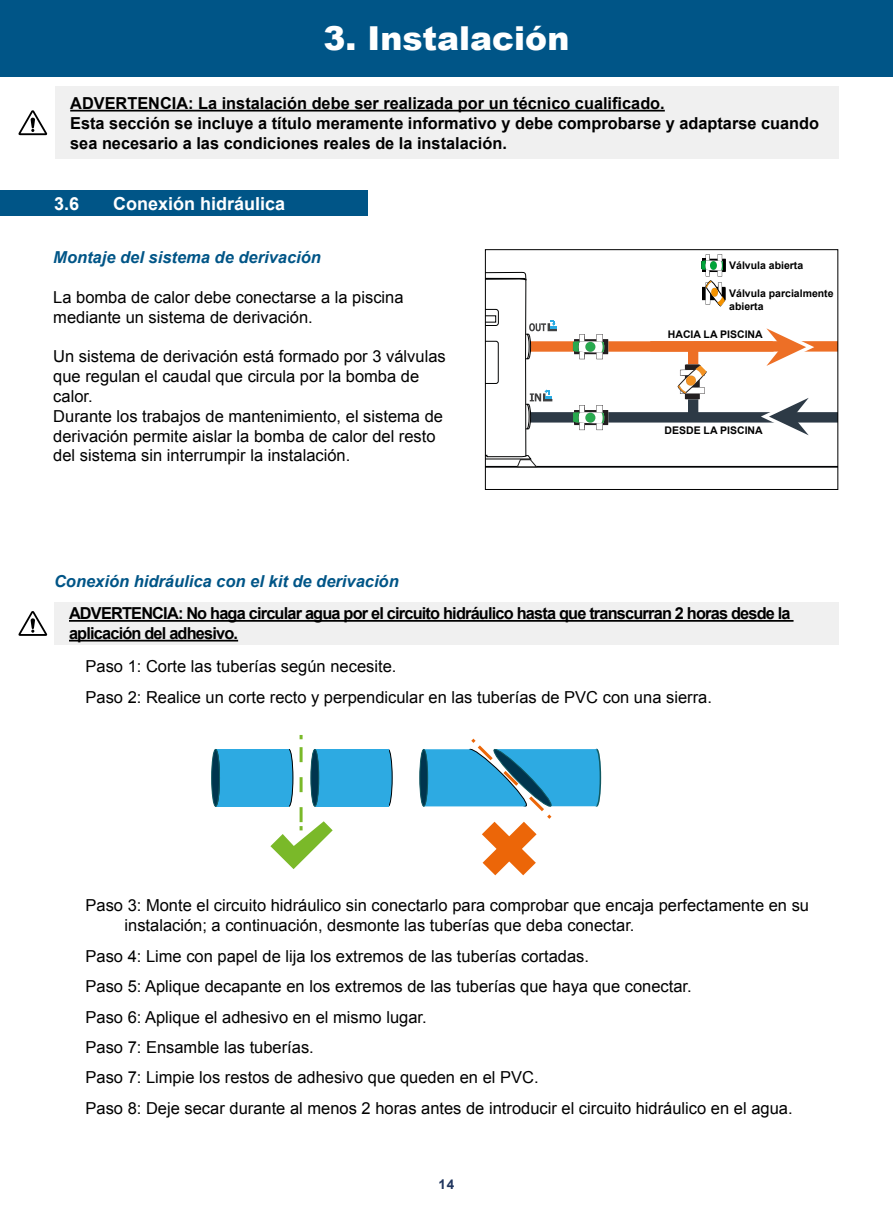
<style>
.page{position:relative;width:893px;height:1212px;background:#fff}
.page>*{position:absolute;margin:0;border:0;box-sizing:border-box;transform-origin:0 0}
.t1{font:900 33px "Arial";color:#fff}
.t2{font:700 18px "Arial";color:#fff}
.t3{font:16.5px/19.8px "Arial";color:#000}
.t4{font:700 16.5px/19.8px "Arial";color:#000}
.t5{font:700 16.5px/19.8px "Arial";letter-spacing:-.05em;color:#000}
.t6{font:italic 700 16.5px "Arial";color:#005587}
.t7{font:700 13.5px "Arial";color:#1f355e}
.t8{font:700 10.5px/12.6px "Arial";color:#000}
</style>
<div class="page">
<div style="left:0;top:0;width:893px;height:77px;background:#005587"></div>
<div style="left:0;top:191px;width:368px;height:25px;background:#005587"></div>
<div style="left:55px;top:87px;width:784px;height:72px;background:#f0f0f0"></div>
<hr style="left:70px;top:110px;width:595px;height:2px;background:#000">
<div style="left:54px;top:602px;width:785px;height:42px;background:#f0f0f0"></div>
<hr style="left:69px;top:620px;width:724px;height:2px;background:#000">
<hr style="left:69px;top:640px;width:169px;height:1px;background:#000">
<svg style="left:18px;top:110px;width:29px;height:25px"></svg>
<svg style="left:18px;top:611px;width:29px;height:25px"></svg>
<div style="left:593px;top:749px;width:8px;height:57px;background:#2daae2;border-radius:50%"></div>
<div style="left:592px;top:749px;width:9px;height:58px;border:2px solid #105961;border-radius:50%"></div>
<div style="left:216px;top:749px;width:73px;height:57px;background:#2daae2"></div>
<svg style="left:215px;top:749px;width:5px;height:58px"></svg>
<div style="left:384px;top:749px;width:8px;height:57px;background:#2daae2;border-radius:50%"></div>
<div style="left:384px;top:749px;width:9px;height:57px;border:1px solid #000;border-radius:50%"></div>
<div style="left:315px;top:749px;width:73px;height:57px;background:#2daae2"></div>
<div style="left:420px;top:749px;width:8px;height:57px;background:#00354e;border-radius:50%"></div>
<div style="left:419px;top:749px;width:9px;height:57px;border:1px solid #105961;border-radius:50%"></div>
<div style="left:211px;top:749px;width:9px;height:57px;background:#00354e;border-radius:50%"></div>
<div style="left:211px;top:749px;width:9px;height:57px;border:1px solid #105961;border-radius:50%"></div>
<svg style="left:300px;top:735px;width:3px;height:4px"></svg>
<svg style="left:424px;top:738px;width:173px;height:137px"></svg>
<svg style="left:270px;top:747px;width:63px;height:122px"></svg>
<div style="left:526px;top:341px;width:167px;height:11px;background:#ed6f26"></div>
<div style="left:688px;top:346px;width:10px;height:36px;background:#ed6f26"></div>
<div style="left:530px;top:412px;width:253px;height:10px;background:#2d3a46"></div>
<svg style="left:573px;top:334px;width:35px;height:25px"></svg>
<svg style="left:573px;top:405px;width:35px;height:25px"></svg>
<div style="left:688px;top:381px;width:10px;height:35px;background:#2d3a46"></div>
<svg style="left:678px;top:364px;width:29px;height:35px"></svg>
<svg style="left:753px;top:398px;width:81px;height:38px"></svg>
<hr style="left:485px;top:466px;width:353px;height:2px;background:#010203">
<div style="left:789px;top:412px;width:49px;height:10px;background:#2d3a46"></div>
<div style="left:791px;top:341px;width:47px;height:11px;background:#ed6f26"></div>
<svg style="left:766px;top:328px;width:56px;height:38px"></svg>
<div style="left:650px;top:341px;width:133px;height:11px;background:#ed6f26"></div>
<svg style="left:487px;top:271px;width:70px;height:197px"></svg>
<div style="left:485px;top:249px;width:353px;height:241px;border:1px solid #000"></div>
<svg style="left:701px;top:254px;width:25px;height:53px"></svg>
<h1 class="t1" style="left:324px;top:14px;width:247px">3. I nstalación</h1>
<p class="t4" style="left:70px;top:94px;width:750px">ADVERTENCIA: La instalación debe ser realizada por un técnico cualificado.<br>Esta sección se incluye a título meramente informativo y debe comprobarse y adaptarse cuando sea necesario a las condiciones reales de la instalación.</p>
<p class="t2" style="left:54px;top:191px;width:27px">3.6</p>
<p class="t2" style="left:113px;top:191px;width:174px">Conexión hidráulica</p>
<p class="t6" style="left:53px;top:246px;width:269px">Montaje del sistema de derivación</p>
<p class="t3" style="left:53px;top:287px;width:352px">La bomba de calor debe conectarse a la piscina mediante un sistema de derivación.</p>
<p class="t3" style="left:53px;top:347px;width:394px">Un sistema de derivación está formado por 3 válvulas que regulan el caudal que circula por la bomba de calor.<br>Durante los trabajos de mantenimiento, el sistema de derivación permite aislar la bomba de calor del resto del sistema sin interrumpir la instalación.</p>
<p class="t6" style="left:54px;top:570px;width:346px">Conexión hidráulica con el kit de derivación</p>
<p class="t8" style="left:729px;top:259px;width:76px">Válvula abierta</p>
<p class="t8" style="left:729px;top:288px;width:106px">Válvula parcialmente abierta</p>
<p class="t8" style="left:668px;top:328px;width:15px">Hacia</p>
<p class="t8" style="left:704px;top:328px;width:24px">la piscina</p>
<p class="t8" style="left:665px;top:424px;width:16px">Desde</p>
<p class="t8" style="left:704px;top:424px;width:24px">la piscina</p>
<p class="t5" style="left:69px;top:604px;width:723px">ADVERTENCIA: No haga circular agua por el circuito hidráulico hasta que transcurran 2 horas desde la aplicación del adhesivo.</p>
<p class="t3" style="left:85px;top:651px;width:628px;line-height:30.5px">Paso 1: Corte las tuberías según necesite.<br>Paso 2: Realice un corte recto y perpendicular en las tuberías de PVC con una sierra.</p>
<p class="t3" style="left:125px;top:896px;width:686px;text-indent:-39px">Paso 3: Monte el circuito hidráulico sin conectarlo para comprobar que encaja perfectamente en su instalación; a continuación, desmonte las tuberías que deba conectar.</p>
<p class="t3" style="left:85px;top:941px;width:709px;line-height:30.5px">Paso 4: Lime con papel de lija los extremos de las tuberías cortadas.<br>Paso 5: Aplique decapante en los extremos de las tuberías que haya que conectar.<br>Paso 6: Aplique el adhesivo en el mismo lugar.<br>Paso 7: Ensamble las tuberías.<br>Paso 7: Limpie los restos de adhesivo que queden en el PVC.<br>Paso 8: Deje secar durante al menos 2 horas antes de introducir el circuito hidráulico en el agua.</p>
<p class="t7" style="left:439px;top:1176px;width:17px">14</p>
</div>
